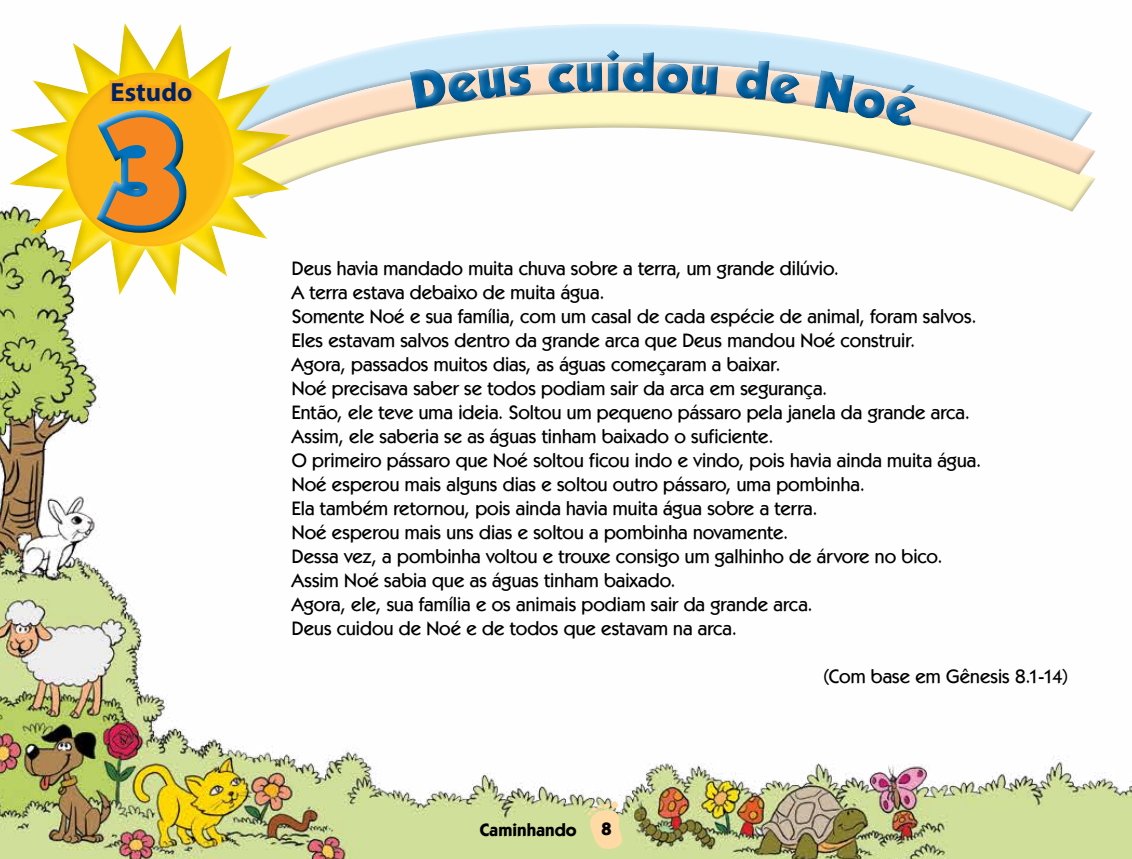
<style>
.page{position:relative;width:1132px;height:859px;background:#fff}
.page>*{position:absolute;margin:0;border:0;box-sizing:border-box;transform-origin:0 0}
.t1{font:900 150px "Kabel IT Cby BT";color:#f6861f}
.t2{font:900 54px "Kabel IT Cby BT";color:#0060a0}
.t3{font:700 26.4px "Myriad Pro";color:#002260}
.t4{font:500 19.5px/24px "Kabel IT Cby BT";color:#000}
.t5{font:700 18px "Kabel IT Cby BT";color:#000}
</style>
<div class="page">
<img style="left:0;top:298px;width:1131px;height:561px">
<svg style="left:587px;top:801px;width:35px;height:49px;background:#ebd8a2"></svg>
<div style="left:217px;top:119px;width:885px;height:101px;background:#000;opacity:.26"></div>
<div style="left:190px;top:15px;width:906px;height:133px;background:#fff;opacity:.75"></div>
<div style="left:215px;top:53px;width:885px;height:103px;background:#fff;opacity:.75"></div>
<div style="left:217px;top:84px;width:885px;height:92px;background:#000;opacity:.26"></div>
<svg style="left:401px;top:37px;width:518px;height:96px;fill:#cce9fa"></svg>
<svg style="left:409px;top:43px;width:514px;height:100px;background:#ebefd9"></svg>
<div style="left:0;top:42px;width:304px;height:256px;background:#fff;opacity:.75"></div>
<div style="left:1px;top:14px;width:297px;height:284px;background:#000;opacity:.73"></div>
<div style="left:113px;top:77px;width:134px;height:170px;background:#fcaf1a;opacity:.35"></div>
<div style="left:56px;top:64px;width:177px;height:183px;background:#000;opacity:.75"></div>
<svg style="left:87px;top:14px;width:110px;height:227px"></svg>
<div style="left:89px;top:102px;width:96px;height:122px;background:#fff;opacity:.75"></div>
<div style="left:91px;top:121px;width:104px;height:121px;background:#000;opacity:.75"></div>
<svg style="left:409px;top:65px;width:122px;height:44px;background:#eadac4"></svg>
<svg style="left:547px;top:62px;width:55px;height:31px;background:#eed4be"></svg>
<svg style="left:622px;top:52px;width:95px;height:44px;background:#e4d7ca"></svg>
<svg style="left:734px;top:58px;width:66px;height:47px;background:#e4d9ca"></svg>
<svg style="left:814px;top:70px;width:106px;height:58px;background:#e8dfcc"></svg>
<h3 class="t3" style="left:111px;top:75px;width:83px">Estudo</h3>
<h1 class="t1" style="left:103px;top:79px;width:86px">3</h1>
<h2 class="t2" style="left:604px;top:39px;width:18px">i</h2>
<p class="t4" style="left:292px;top:256px;width:690px">Deus havia mandado muita chuva sobre a terra, um grande dilúvio.<br>A terra estava debaixo de muita água.<br>Somente Noé e sua família, com um casal de cada espécie de animal, foram salvos.<br>Eles estavam salvos dentro da grande arca que Deus mandou Noé construir.<br>Agora, passados muitos dias, as águas começaram a baixar.<br>Noé precisava saber se todos podiam sair da arca em segurança.<br>Então, ele teve uma ideia. Soltou um pequeno pássaro pela janela da grande arca.<br>Assim, ele saberia se as águas tinham baixado o suficiente.<br>O primeiro pássaro que Noé soltou ficou indo e vindo, pois havia ainda muita água.<br>Noé esperou mais alguns dias e soltou outro pássaro, uma pombinha.<br>Ela também retornou, pois ainda havia muita água sobre a terra.<br>Noé esperou mais uns dias e soltou a pombinha novamente.<br>Dessa vez, a pombinha voltou e trouxe consigo um galhinho de árvore no bico.<br>Assim Noé sabia que as águas tinham baixado.<br>Agora, ele, sua família e os animais podiam sair da grande arca.<br>Deus cuidou de Noé e de todos que estavam na arca.</p>
<p class="t4" style="left:823px;top:664px;width:246px">(Com base em Gênesis 8.1-14)</p>
<p class="t5" style="left:479px;top:818px;width:98px">Caminhando</p>
<p class="t5" style="left:601px;top:818px;width:12px">8</p>
</div>
